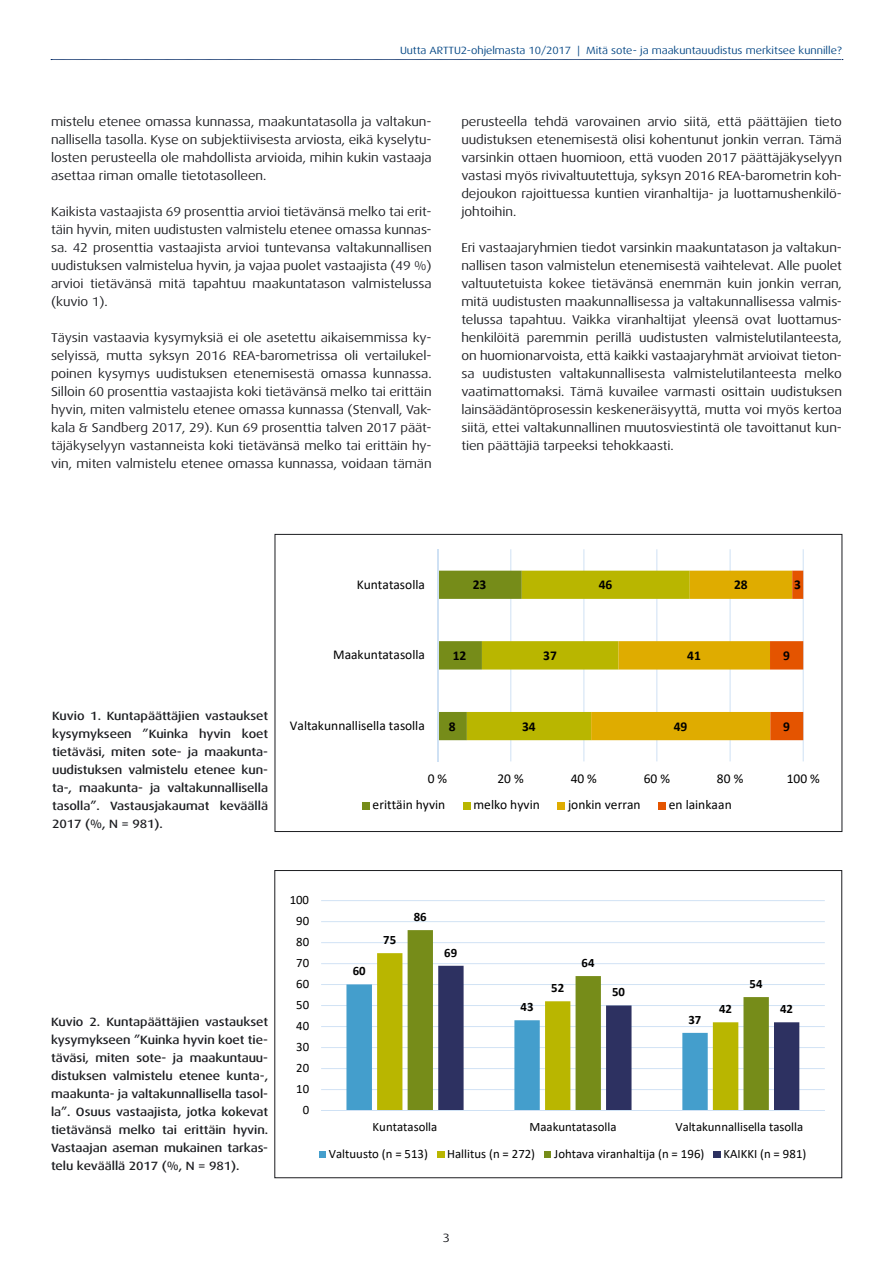
<style>
.page{position:relative;width:893px;height:1263px;background:#fff}
.page>*{position:absolute;margin:0;border:0;box-sizing:border-box;transform-origin:0 0}
.t1{font:13.5px "Calibri";color:#000}
.t2{font:700 13.5px "Calibri";letter-spacing:-.005em;color:#000}
.t3{font:12.75px/18px "Dax Wide";letter-spacing:-.005em;color:#1b1c20;text-align:justify}
.t4{font:12.75px "Calibri";letter-spacing:.005em;color:#000}
.t5{font:700 12.75px "Calibri";letter-spacing:.005em;color:#000}
.t6{font:500 12px/18px "Dax Wide";letter-spacing:-.005em;color:#1b1c20;text-align:justify}
.t7{font:12px "Dax Wide";color:#1b1c20}
.t8{font:10.5px "Dax Wide";color:#004483}
</style>
<div class="page">
<svg style="left:51px;top:59px;width:792px;height:1px"></svg>
<hr style="left:510px;top:549px;width:1px;height:212px;background:#cfe1f4">
<hr style="left:583px;top:549px;width:1px;height:212px;background:#cfe1f4">
<hr style="left:656px;top:549px;width:1px;height:212px;background:#cfe1f4">
<hr style="left:730px;top:549px;width:1px;height:212px;background:#cfe1f4">
<hr style="left:803px;top:549px;width:1px;height:212px;background:#cfe1f4">
<svg style="left:438px;top:571px;width:365px;height:169px"></svg>
<hr style="left:437px;top:549px;width:1px;height:212px;background:#cfe1f4">
<div style="left:362px;top:802px;width:7px;height:7px;background:#768c19"></div>
<div style="left:463px;top:802px;width:7px;height:7px;background:#b9b600"></div>
<div style="left:558px;top:802px;width:7px;height:7px;background:#dfac00"></div>
<div style="left:658px;top:802px;width:8px;height:7px;background:#e45400"></div>
<svg style="left:319px;top:900px;width:506px;height:258px"></svg>
<div style="left:275px;top:534px;width:567px;height:298px;border:1px solid #1b1c20"></div>
<p class="t8" style="left:400px;top:44px;width:443px">Uutta ARTTU2-ohjelmasta 10/2017 | Mitä sote- ja maakuntauudistus merkitsee kunnille?</p>
<p class="t3" style="left:51px;top:113px;width:382px">mistelu etenee omassa kunnassa, maakuntatasolla ja valtakun&shy;nallisella tasolla. Kyse on subjektiivisesta arviosta, eikä kyselytu&shy;losten perusteella ole mahdollista arvioida, mihin kukin vastaaja asettaa riman omalle tietotasolleen.</p>
<p class="t3" style="left:51px;top:203px;width:382px">Kaikista vastaajista 69 prosenttia arvioi tietävänsä melko tai erit&shy;täin hyvin, miten uudistusten valmistelu etenee omassa kunnas&shy;sa. 42 prosenttia vastaajista arvioi tuntevansa valtakunnallisen uudistuksen valmistelua hyvin, ja vajaa puolet vastaajista (49 %) arvioi tietävänsä mitä tapahtuu maakuntatason valmistelussa (kuvio 1).</p>
<p class="t3" style="left:51px;top:329px;width:382px">Täysin vastaavia kysymyksiä ei ole asetettu aikaisemmissa ky&shy;selyissä, mutta syksyn 2016 REA-barometrissa oli vertailukel&shy;poinen kysymys uudistuksen etenemisestä omassa kunnassa.<br>Silloin 60 prosenttia vastaajista koki tietävänsä melko tai erittäin hyvin, miten valmistelu etenee omassa kunnassa (Stenvall, Vak&shy;kala &amp; Sandberg 2017, 29). Kun 69 prosenttia talven 2017 päät&shy;täjäkyselyyn vastanneista koki tietävänsä melko tai erittäin hy&shy;vin, miten valmistelu etenee omassa kunnassa, voidaan tämän</p>
<p class="t3" style="left:461px;top:113px;width:382px">perusteella tehdä varovainen arvio siitä, että päättäjien tieto uudistuksen etenemisestä olisi kohentunut jonkin verran. Tämä varsinkin ottaen huomioon, että vuoden 2017 päättäjäkyselyyn vastasi myös rivivaltuutettuja, syksyn 2016 REA-barometrin koh&shy;dejoukon rajoittuessa kuntien viranhaltija- ja luottamushenkilö&shy;johtoihin.</p>
<p class="t3" style="left:461px;top:239px;width:382px">Eri vastaajaryhmien tiedot varsinkin maakuntatason ja valtakun&shy;nallisen tason valmistelun etenemisestä vaihtelevat. Alle puolet valtuutetuista kokee tietävänsä enemmän kuin jonkin verran, mitä uudistusten maakunnallisessa ja valtakunnallisessa valmis&shy;telussa tapahtuu. Vaikka viranhaltijat yleensä ovat luottamus&shy;henkilöitä paremmin perillä uudistusten valmistelutilanteesta, on huomionarvoista, että kaikki vastaajaryhmät arvioivat tieton&shy;sa uudistusten valtakunnallisesta valmistelutilanteesta melko vaatimattomaksi. Tämä kuvailee varmasti osittain uudistuksen lainsäädäntöprosessin keskeneräisyyttä, mutta voi myös kertoa siitä, ettei valtakunnallinen muutosviestintä ole tavoittanut kun&shy;tien päättäjiä tarpeeksi tehokkaasti.</p>
<p class="t1" style="left:357px;top:575px;width:70px">Kuntatasolla</p>
<p class="t1" style="left:333px;top:645px;width:93px">Maakuntatasolla</p>
<p class="t2" style="left:473px;top:575px;width:15px">23</p>
<p class="t2" style="left:453px;top:646px;width:15px">12</p>
<p class="t2" style="left:543px;top:646px;width:15px">37</p>
<p class="t2" style="left:599px;top:575px;width:15px">46</p>
<p class="t2" style="left:687px;top:646px;width:15px">41</p>
<p class="t2" style="left:734px;top:575px;width:15px">28</p>
<p class="t2" style="left:794px;top:575px;width:8px">3</p>
<p class="t2" style="left:783px;top:646px;width:8px">9</p>
<p class="t6" style="left:52px;top:707px;width:218px">Kuvio 1. Kuntapäättäjien vastaukset kysymykseen ”Kuinka hyvin koet tietäväsi, miten sote- ja maakunta&shy;uudistuksen valmistelu etenee kun&shy;ta-, maakunta- ja valtakunnallisella tasolla”. Vastausjakaumat keväällä 2017 (%, N = 981).</p>
<p class="t1" style="left:290px;top:716px;width:137px">Valtakunnallisella tasolla</p>
<p class="t2" style="left:449px;top:716px;width:8px">8</p>
<p class="t2" style="left:522px;top:716px;width:15px">34</p>
<p class="t2" style="left:674px;top:716px;width:15px">49</p>
<p class="t2" style="left:783px;top:716px;width:8px">9</p>
<p class="t1" style="left:428px;top:769px;width:21px">0 %</p>
<p class="t1" style="left:497px;top:769px;width:28px">20 %</p>
<p class="t1" style="left:571px;top:769px;width:28px">40 %</p>
<p class="t1" style="left:644px;top:769px;width:28px">60 %</p>
<p class="t1" style="left:717px;top:769px;width:28px">80 %</p>
<p class="t1" style="left:787px;top:769px;width:35px">100 %</p>
<p class="t1" style="left:373px;top:795px;width:74px">erittäin hyvin</p>
<p class="t1" style="left:473px;top:795px;width:68px">melko hyvin</p>
<p class="t1" style="left:568px;top:795px;width:74px">jonkin verran</p>
<p class="t1" style="left:669px;top:795px;width:64px">en lainkaan</p>
<p class="t6" style="left:51px;top:1013px;width:219px">Kuvio 2. Kuntapäättäjien vastaukset kysymykseen ”Kuinka hyvin koet tie&shy;täväsi, miten sote- ja maakuntauu&shy;distuksen valmistelu etenee kunta-, maakunta- ja valtakunnallisella tasol&shy;la”. Osuus vastaajista, jotka kokevat tietävänsä melko tai erittäin hyvin.<br>Vastaajan aseman mukainen tarkas&shy;telu keväällä 2017 (%, N = 981).</p>
<p class="t4" style="left:290px;top:891px;width:21px">100</p>
<p class="t4" style="left:296px;top:912px;width:14px">90</p>
<p class="t4" style="left:296px;top:933px;width:14px">80</p>
<p class="t4" style="left:296px;top:954px;width:14px">70</p>
<p class="t4" style="left:296px;top:975px;width:14px">60</p>
<p class="t4" style="left:296px;top:996px;width:14px">50</p>
<p class="t4" style="left:296px;top:1017px;width:14px">40</p>
<p class="t4" style="left:296px;top:1038px;width:14px">30</p>
<p class="t4" style="left:296px;top:1059px;width:14px">20</p>
<p class="t4" style="left:296px;top:1080px;width:14px">10</p>
<p class="t4" style="left:303px;top:1101px;width:8px">0</p>
<p class="t5" style="left:353px;top:962px;width:14px">60</p>
<p class="t5" style="left:383px;top:931px;width:14px">75</p>
<p class="t5" style="left:414px;top:907px;width:14px">86</p>
<p class="t5" style="left:444px;top:943px;width:14px">69</p>
<p class="t5" style="left:521px;top:998px;width:14px">43</p>
<p class="t5" style="left:551px;top:979px;width:14px">52</p>
<p class="t5" style="left:582px;top:954px;width:14px">64</p>
<p class="t5" style="left:612px;top:983px;width:14px">50</p>
<p class="t5" style="left:688px;top:1010px;width:14px">37</p>
<p class="t5" style="left:719px;top:1000px;width:14px">42</p>
<p class="t5" style="left:750px;top:975px;width:14px">54</p>
<p class="t5" style="left:780px;top:1000px;width:14px">42</p>
<p class="t4" style="left:373px;top:1118px;width:66px">Kuntatasolla</p>
<p class="t4" style="left:529px;top:1118px;width:89px">Maakuntatasolla</p>
<p class="t4" style="left:675px;top:1118px;width:129px">Valtakunnallisella tasolla</p>
<p class="t4" style="left:329px;top:1145px;width:101px">Valtuusto (n = 513)</p>
<p class="t4" style="left:447px;top:1145px;width:89px">Hallitus (n = 272)</p>
<p class="t4" style="left:554px;top:1145px;width:151px">Johtava viranhaltija (n = 196)</p>
<p class="t4" style="left:724px;top:1145px;width:84px">KAIKKI (n = 981)</p>
<p class="t7" style="left:443px;top:1231px;width:9px">3</p>
</div>
